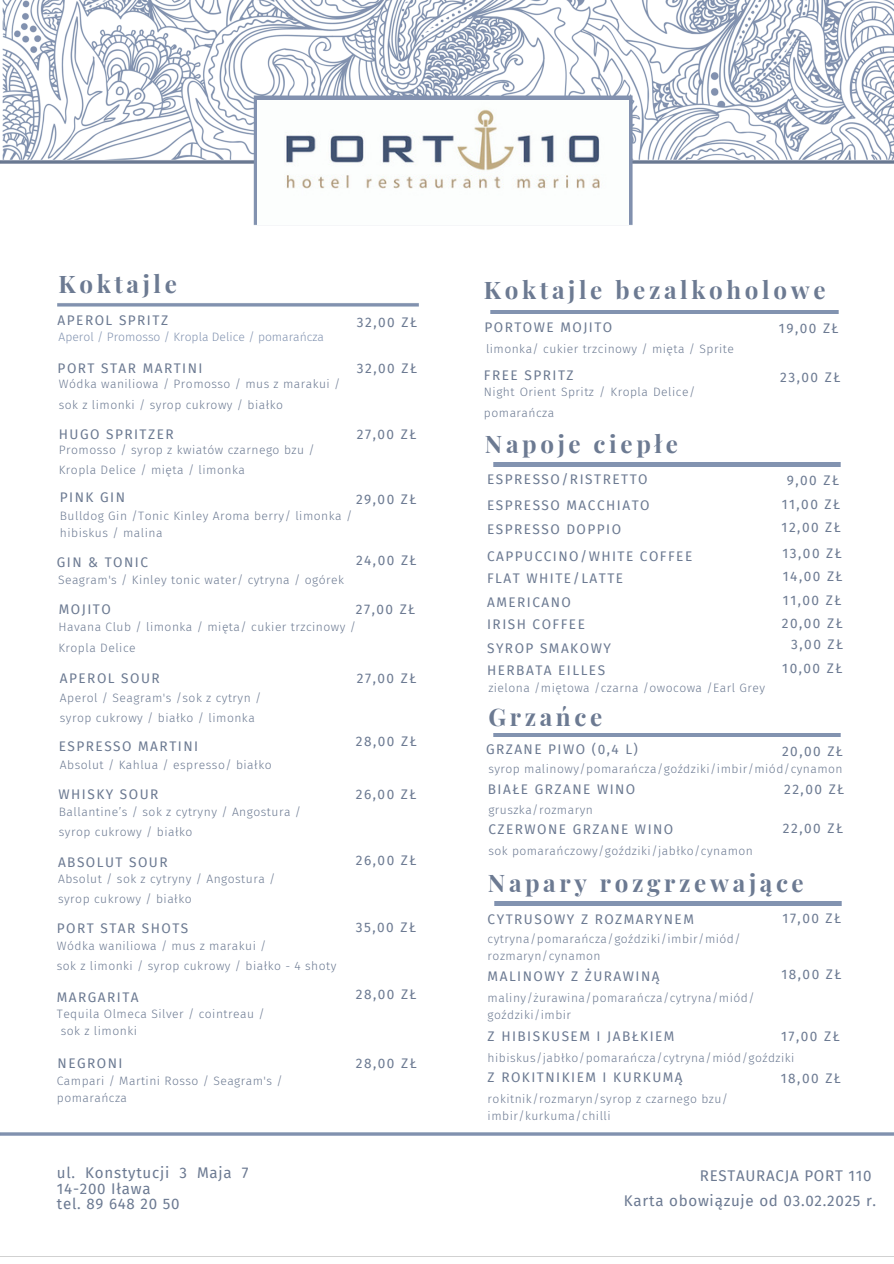
<style>
.page{position:relative;width:894px;height:1264px;background:#fff}
.page>*{position:absolute;margin:0;border:0;box-sizing:border-box;transform-origin:0 0}
.t1{font:700 24.15px "Playfair Display";letter-spacing:.15em;color:#6c7a92}
.t2{font:15.15px/15.8px "Fira Sans";letter-spacing:.05em;color:#6c7a92}
.t3{font:13.65px/23.1px "Fira Sans";letter-spacing:.11em;color:#6c7a92}
.t4{font:300 12.15px/16.8px "Fira Sans";letter-spacing:.04em;color:#6c7a92}
.t5{font:300 12.15px "Fira Sans";color:#8293b0}
</style>
<div class="page">
<img style="left:0;top:0;width:893px;height:1257px">
<img style="left:257px;top:101px;width:370px;height:124px">
<img style="left:486px;top:463px;width:361px;height:3px">
<img style="left:484px;top:310px;width:361px;height:3px">
<img style="left:487px;top:901px;width:361px;height:4px">
<img style="left:486px;top:733px;width:361px;height:3px">
<p class="t1" style="left:58px;top:267px;width:120px">Koktajle</p>
<p class="t3" style="left:58px;top:308px;width:112px">APEROL SPRITZ</p>
<p class="t5" style="left:59px;top:330px;width:267px">Aperol / Promosso / Kropla Delice / pomarańcza</p>
<p class="t3" style="left:58px;top:356px;width:146px">PORT STAR MARTINI</p>
<p class="t4" style="left:59px;top:376px;width:283px">Wódka waniliowa / Promosso / mus z marakui /</p>
<h2 class="t4" style="left:59px;top:396px;width:226px">sok z limonki / syrop cukrowy / białko</h2>
<h2 class="t3" style="left:59px;top:422px;width:116px">HUGO SPRITZER</h2>
<p class="t4" style="left:59px;top:440px;width:257px;line-height:20.2px">Promosso / syrop z kwiatów czarnego bzu /<br>Kropla Delice / mięta / limonka</p>
<p class="t3" style="left:357px;top:311px;width:62px">32,00 ZŁ</p>
<p class="t3" style="left:357px;top:356px;width:62px">32,00 ZŁ</p>
<h2 class="t3" style="left:357px;top:422px;width:61px">27,00 ZŁ</h2>
<h2 class="t3" style="left:60px;top:485px;width:67px">PINK GIN</h2>
<h2 class="t4" style="left:60px;top:508px;width:294px">Bulldog Gin /Tonic Kinley Aroma berry/ limonka /</h2>
<h2 class="t4" style="left:60px;top:524px;width:104px">hibiskus / malina</h2>
<h2 class="t3" style="left:356px;top:488px;width:62px">29,00 ZŁ</h2>
<p class="t3" style="left:57px;top:551px;width:93px">GIN &amp; TONIC</p>
<h2 class="t4" style="left:58px;top:571px;width:287px">Seagram's / Kinley tonic water/ cytryna / ogórek</h2>
<h2 class="t3" style="left:59px;top:597px;width:54px">MOJITO</h2>
<p class="t3" style="left:356px;top:549px;width:62px">24,00 ZŁ</p>
<h2 class="t3" style="left:356px;top:597px;width:61px">27,00 ZŁ</h2>
<h2 class="t4" style="left:58px;top:619px;width:299px">Havana Club / limonka / mięta/ cukier trzcinowy /</h2>
<p class="t4" style="left:58px;top:639px;width:79px">Kropla Delice</p>
<h2 class="t3" style="left:60px;top:667px;width:101px">APEROL SOUR</h2>
<h2 class="t4" style="left:60px;top:689px;width:203px">Aperol / Seagram's /sok z cytryn /</h2>
<p class="t4" style="left:60px;top:709px;width:196px">syrop cukrowy / białko / limonka</p>
<p class="t3" style="left:59px;top:735px;width:141px">ESPRESSO MARTINI</p>
<h2 class="t4" style="left:60px;top:756px;width:213px">Absolut / Kahlua / espresso/ białko</h2>
<p class="t3" style="left:58px;top:782px;width:101px">WHISKY SOUR</p>
<p class="t4" style="left:59px;top:803px;width:244px">Ballantine’s / sok z cytryny / Angostura /</p>
<h2 class="t4" style="left:59px;top:823px;width:135px">syrop cukrowy / białko</h2>
<h2 class="t3" style="left:58px;top:851px;width:111px">ABSOLUT SOUR</h2>
<h2 class="t4" style="left:58px;top:870px;width:219px">Absolut / sok z cytryny / Angostura /</h2>
<p class="t4" style="left:58px;top:890px;width:135px">syrop cukrowy / białko</p>
<h2 class="t3" style="left:57px;top:917px;width:133px">PORT STAR SHOTS</h2>
<h2 class="t4" style="left:57px;top:937px;width:211px">Wódka waniliowa / mus z marakui /</h2>
<p class="t4" style="left:57px;top:957px;width:281px">sok z limonki / syrop cukrowy / białko - 4 shoty</p>
<h2 class="t3" style="left:57px;top:985px;width:83px">MARGARITA</h2>
<h2 class="t4" style="left:57px;top:1005px;width:209px">Tequila Olmeca Silver / cointreau /</h2>
<h2 class="t4" style="left:61px;top:1022px;width:78px">sok z limonki</h2>
<h2 class="t3" style="left:58px;top:1051px;width:66px">NEGRONI</h2>
<p class="t4" style="left:57px;top:1072px;width:227px">Campari / Martini Rosso / Seagram's / pomarańcza</p>
<h2 class="t3" style="left:357px;top:667px;width:61px">27,00 ZŁ</h2>
<p class="t3" style="left:356px;top:730px;width:62px">28,00 ZŁ</p>
<h2 class="t3" style="left:356px;top:782px;width:62px">26,00 ZŁ</h2>
<p class="t3" style="left:356px;top:848px;width:62px">26,00 ZŁ</p>
<h2 class="t3" style="left:356px;top:915px;width:62px">35,00 ZŁ</h2>
<h2 class="t3" style="left:356px;top:982px;width:62px">28,00 ZŁ</h2>
<h2 class="t3" style="left:356px;top:1051px;width:62px">28,00 ZŁ</h2>
<p class="t2" style="left:57px;top:1164px;width:193px">ul. Konstytucji 3 Maja 7<br>14-200 Iława<br>tel. 89 648 20 50</p>
<h2 class="t1" style="left:484px;top:273px;width:343px">Koktajle bezalkoholowe</h2>
<h2 class="t3" style="left:484px;top:315px;width:129px">PORTOWE MOJITO</h2>
<p class="t4" style="left:486px;top:340px;width:249px">limonka/ cukier trzcinowy / mięta / Sprite</p>
<h2 class="t3" style="left:484px;top:364px;width:91px">FREE SPRITZ</h2>
<h1 class="t4" style="left:484px;top:382px;width:213px;line-height:20.2px">Night Orient Spritz / Kropla Delice/ pomarańcza</h1>
<h1 class="t1" style="left:485px;top:427px;width:194px">Napoje ciepłe</h1>
<p class="t3" style="left:487px;top:466px;width:164px;line-height:25.8px">ESPRESSO/RISTRETTO<br>ESPRESSO MACCHIATO</p>
<p class="t3" style="left:487px;top:515px;width:207px;line-height:27px">ESPRESSO DOPPIO<br>CAPPUCCINO/WHITE COFFEE</p>
<p class="t3" style="left:487px;top:567px;width:138px">FLAT WHITE/LATTE<br>AMERICANO<br>IRISH COFFEE<br>SYROP SMAKOWY<br>HERBATA EILLES</p>
<h2 class="t4" style="left:488px;top:679px;width:278px">zielona /miętowa /czarna /owocowa /Earl Grey</h2>
<h2 class="t3" style="left:778px;top:316px;width:61px">19,00 ZŁ</h2>
<h2 class="t3" style="left:780px;top:365px;width:62px">23,00 ZŁ</h2>
<p class="t3" style="left:786px;top:469px;width:54px">9,00 ZŁ</p>
<h2 class="t3" style="left:781px;top:493px;width:60px">11,00 ZŁ</h2>
<p class="t3" style="left:781px;top:516px;width:61px">12,00 ZŁ</p>
<h2 class="t3" style="left:782px;top:541px;width:61px">13,00 ZŁ</h2>
<h2 class="t3" style="left:782px;top:564px;width:61px">14,00 ZŁ</h2>
<p class="t3" style="left:782px;top:589px;width:60px">11,00 ZŁ</p>
<h2 class="t3" style="left:781px;top:612px;width:62px">20,00 ZŁ</h2>
<h1 class="t3" style="left:791px;top:633px;width:53px">3,00 ZŁ</h1>
<p class="t3" style="left:782px;top:657px;width:62px">10,00 ZŁ</p>
<h2 class="t1" style="left:488px;top:699px;width:115px">Grzańce</h2>
<h2 class="t3" style="left:486px;top:738px;width:153px">GRZANE PIWO (0,4 L)</h2>
<p class="t4" style="left:488px;top:760px;width:355px">syrop malinowy/pomarańcza/goździki/imbir/miód/cynamon</p>
<p class="t3" style="left:487px;top:777px;width:149px">BIAŁE GRZANE WINO</p>
<h2 class="t3" style="left:488px;top:817px;width:186px">CZERWONE GRZANE WINO</h2>
<p class="t3" style="left:781px;top:739px;width:62px">20,00 ZŁ</p>
<h2 class="t3" style="left:784px;top:777px;width:62px">22,00 ZŁ</h2>
<h2 class="t3" style="left:782px;top:816px;width:62px">22,00 ZŁ</h2>
<h2 class="t4" style="left:488px;top:801px;width:106px">gruszka/rozmaryn</h2>
<p class="t4" style="left:488px;top:842px;width:266px">sok pomarań czowy/goździki/jabłko/cynamon</p>
<p class="t1" style="left:487px;top:865px;width:317px">Napary rozgrzewające</p>
<h2 class="t3" style="left:487px;top:907px;width:208px">CYTRUSOWY Z ROZMARYNEM</h2>
<h2 class="t4" style="left:487px;top:930px;width:254px">cytryna/pomarańcza/goździki/imbir/miód/</h2>
<h2 class="t4" style="left:487px;top:947px;width:114px">rozmaryn/cynamon</h2>
<p class="t3" style="left:487px;top:964px;width:173px">MALINOWY Z ŻURAWINĄ</p>
<p class="t3" style="left:782px;top:906px;width:60px">17,00 ZŁ</p>
<h2 class="t3" style="left:781px;top:962px;width:61px">18,00 ZŁ</h2>
<h2 class="t4" style="left:487px;top:989px;width:268px">maliny/żurawina/pomarańcza/cytryna/miód/</h2>
<h2 class="t4" style="left:487px;top:1006px;width:85px">goździki/imbir</h2>
<p class="t4" style="left:487px;top:1049px;width:308px">hibiskus/jabłko/pomarańcza/cytryna/miód/goździki</p>
<h1 class="t4" style="left:487px;top:1090px;width:242px">rokitnik/rozmaryn/syrop z czarnego bzu/ imbir/kurkuma/chilli</h1>
<h2 class="t3" style="left:487px;top:1024px;width:188px">Z HIBISKUSEM I JABŁKIEM</h2>
<h2 class="t3" style="left:781px;top:1024px;width:60px">17,00 ZŁ</h2>
<p class="t3" style="left:487px;top:1065px;width:196px">Z ROKITNIKIEM I KURKUMĄ</p>
<p class="t3" style="left:780px;top:1066px;width:61px">18,00 ZŁ</p>
<h1 class="t2" style="left:623px;top:1163px;width:254px;line-height:24.8px;text-indent:76px">RESTAURACJA PORT 110<br>Karta obowiązuje od 03.02.2025 r.</h1>
</div>
